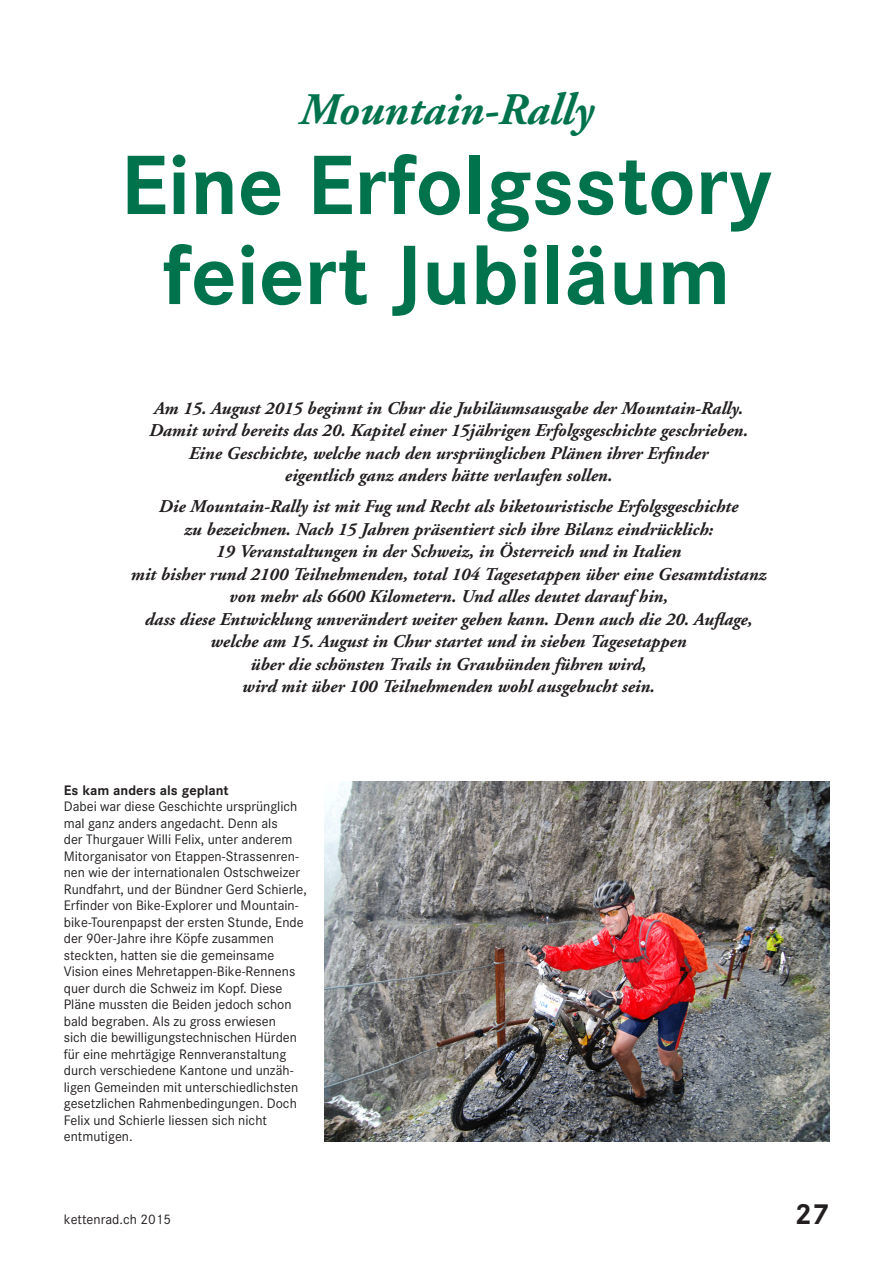
<style>
.page{position:relative;width:893px;height:1263px;background:#fff}
.page>*{position:absolute;margin:0;border:0;box-sizing:border-box;transform-origin:0 0}
.t1{font:700 82.5px/90px "Corporate S";color:#00734c;text-align:center}
.t2{font:italic 700 45px "Adobe Garamond";color:#00734c}
.t3{font:700 28.5px "Corporate S";color:#231f20}
.t4{font:italic 700 18px/22.5px "Adobe Garamond";color:#231f20;text-align:center}
.t5{font:13.5px/16.5px "Corporate S";color:#231f20}
.t6{font:700 13.5px "Corporate S";color:#231f20}
</style>
<div class="page">
<img style="left:325px;top:781px;width:504px;height:360px">
<h2 class="t2" style="left:299px;top:85px;width:295px">Mountain-Rally</h2>
<h1 class="t1" style="left:121px;top:142px;width:653px">Eine Erfolgsstory feiert Jubiläum</h1>
<p class="t4" style="left:149px;top:397px;width:600px">Am 15. August 2015 beginnt in Chur die Jubiläumsausgabe der Mountain-Rally.<br>Damit wird bereits das 20. Kapitel einer 15jährigen Erfolgsgeschichte geschrieben.<br>Eine Geschichte, welche nach den ursprünglichen Plänen ihrer Erfinder<br>eigentlich ganz anders hätte verlaufen sollen.</p>
<p class="t4" style="left:131px;top:496px;width:637px">Die Mountain-Rally ist mit Fug und Recht als biketouristische Erfolgsgeschichte<br>zu bezeichnen. Nach 15 Jahren präsentiert sich ihre Bilanz eindrücklich:<br>19 Veranstaltungen in der Schweiz, in Österreich und in Italien<br>mit bisher rund 2100 Teilnehmenden, total 104 Tagesetappen über eine Gesamtdistanz von mehr als 6600 Kilometern. Und alles deutet darauf hin,<br>dass diese Entwicklung unverändert weiter gehen kann. Denn auch die 20. Auflage, welche am 15. August in Chur startet und in sieben Tagesetappen<br>über die schönsten Trails in Graubünden führen wird,<br>wird mit über 100 Teilnehmenden wohl ausgebucht sein.</p>
<p class="t6" style="left:64px;top:782px;width:166px">Es kam anders als geplant</p>
<p class="t5" style="left:64px;top:798px;width:245px">Dabei war diese Geschichte ursprünglich mal ganz anders angedacht. Denn als<br>der Thurgauer Willi Felix, unter anderem Mitorganisator von Etappen-Strassenren&shy;nen wie der internationalen Ostschweizer Rundfahrt, und der Bündner Gerd Schierle, Erfinder von Bike-Explorer und Mountain&shy;bike-Tourenpapst der ersten Stunde, Ende der 90er-Jahre ihre Köpfe zusammen steckten, hatten sie die gemeinsame Vision eines Mehretappen-Bike-Rennens quer durch die Schweiz im Kopf. Diese Pläne mussten die Beiden jedoch schon bald begraben. Als zu gross erwiesen<br>sich die bewilligungstechnischen Hürden für eine mehrtägige Rennveranstaltung durch verschiedene Kantone und unzäh&shy;ligen Gemeinden mit unterschiedlichsten gesetzlichen Rahmenbedingungen. Doch Felix und Schierle liessen sich nicht entmutigen.</p>
<p class="t5" style="left:64px;top:1211px;width:109px">kettenrad.ch 2015</p>
<h3 class="t3" style="left:795px;top:1196px;width:36px">27</h3>
</div>
